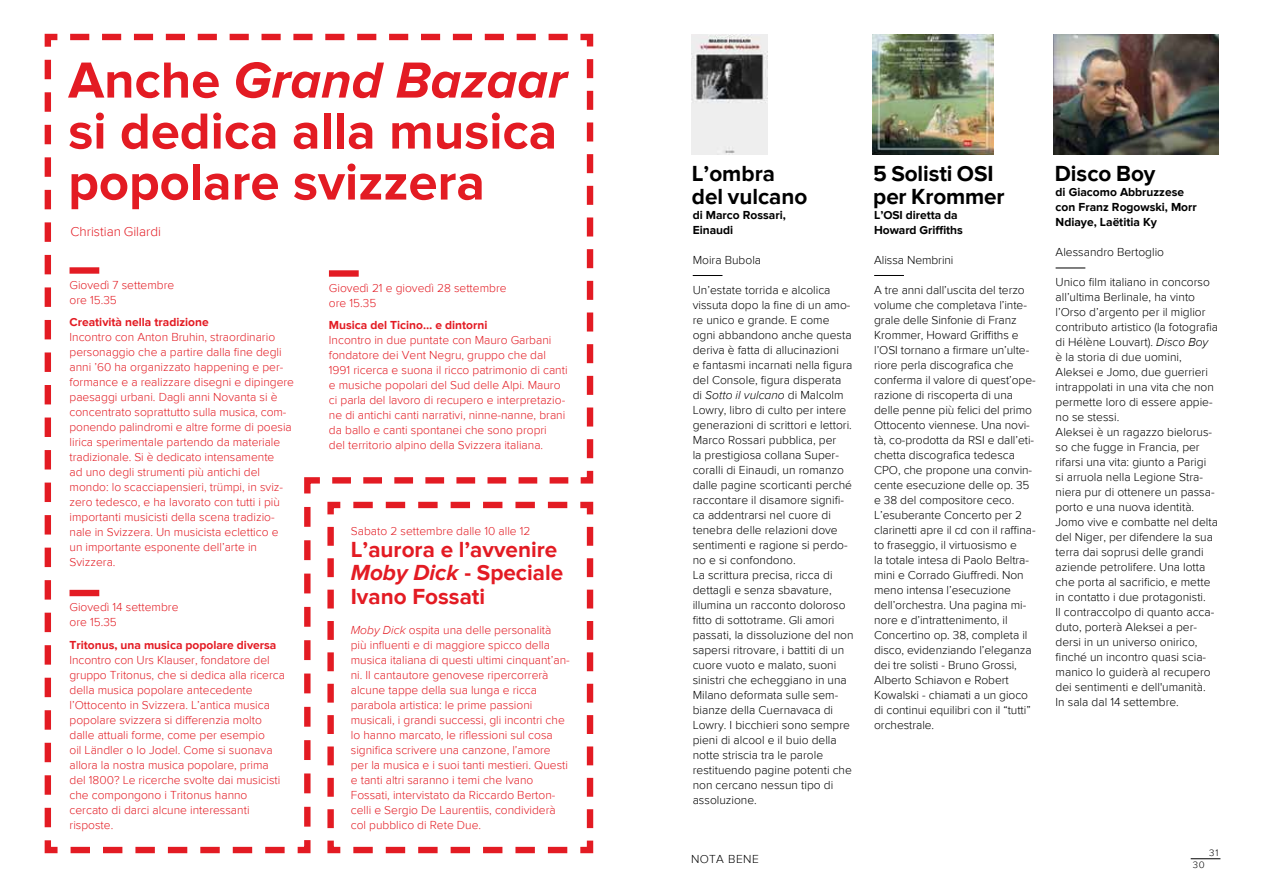
<style>
.page{position:relative;width:1263px;height:893px;background:#fff}
.page>*{position:absolute;margin:0;border:0;box-sizing:border-box;transform-origin:0 0}
.t1{font:700 52.5px/51px "Proxima Nova";color:#e31b23}
.t2{font:700 22.5px/23.2px "Proxima Nova";color:#e31b23}
.t3{font:700 22.5px/22.5px "Proxima Nova";color:#000}
.t4{font:300 13.5px "Proxima Nova";color:#e31b23}
.t5{font:300 12px/15px "Proxima Nova";color:#000}
.t6{font:300 12px/15px "Proxima Nova";color:#e31b23}
.t7{font:700 12px/15px "Proxima Nova";color:#000}
.t8{font:700 12px "Proxima Nova";color:#e31b23}
.t9{font:300 12px "Proxima Nova";letter-spacing:.04em;color:#000}
.t10{font:300 9.75px "Proxima Nova";color:#000}
.s1{font-style:italic}
</style>
<div class="page">
<svg style="left:1191px;top:858px;width:29px;height:1px"></svg>
<svg style="left:693px;top:275px;width:29px;height:1px"></svg>
<hr style="left:1055px;top:268px;width:30px;height:1px;background:#000">
<hr style="left:874px;top:275px;width:30px;height:1px;background:#000">
<img style="left:872px;top:34px;width:121px;height:121px">
<img style="left:1054px;top:34px;width:164px;height:121px">
<img style="left:691px;top:34px;width:76px;height:121px">
<svg style="left:44px;top:33px;width:550px;height:821px"></svg>
<svg style="left:324px;top:499px;width:270px;height:355px"></svg>
<h1 class="t1" style="left:68px;top:56px;width:500px">Anche <span class="s1">Grand Bazaar </span>si dedica alla musica popolare svizzera</h1>
<p class="t4" style="left:70px;top:224px;width:92px">Christian Gilardi</p>
<p class="t6" style="left:70px;top:277px;width:106px">Giovedì 7 settembre ore 15.35</p>
<p class="t8" style="left:70px;top:315px;width:141px">Creatività nella tradizione</p>
<p class="t6" style="left:70px;top:330px;width:226px">Incontro con Anton Bruhin, straordinario personaggio che a partire dalla fine degli anni ’60 ha organizzato happening e per&shy;formance e a realizzare disegni e dipingere paesaggi urbani. Dagli anni Novanta si è concentrato soprattutto sulla musica, com&shy;ponendo palindromi e altre forme di poesia lirica sperimentale partendo da materiale tradizionale. Si è dedicato intensamente<br>ad uno degli strumenti più antichi del mondo: lo scacciapensieri, trümpi, in sviz&shy;zero tedesco, e ha lavorato con tutti i più importanti musicisti della scena tradizio&shy;nale in Svizzera. Un musicista eclettico e un importante esponente dell’arte in Svizzera.</p>
<p class="t6" style="left:70px;top:600px;width:110px">Giovedì 14 settembre ore 15.35</p>
<p class="t8" style="left:70px;top:638px;width:208px">Tritonus, una musica popolare diversa</p>
<p class="t6" style="left:70px;top:652px;width:217px">Incontro con Urs Klauser, fondatore del gruppo Tritonus, che si dedica alla ricerca della musica popolare antecedente l’Ottocento in Svizzera. L’antica musica popolare svizzera si differenzia molto dalle attuali forme, come per esempio<br>oil Ländler o lo Jodel. Come si suonava allora la nostra musica popolare, prima del 1800? Le ricerche svolte dai musicisti che compongono i Tritonus hanno cercato di darci alcune interessanti risposte.</p>
<p class="t6" style="left:329px;top:280px;width:179px">Giovedì 21 e giovedì 28 settembre ore 15.35</p>
<p class="t8" style="left:329px;top:318px;width:160px">Musica del Ticino… e dintorni</p>
<p class="t6" style="left:329px;top:333px;width:240px">Incontro in due puntate con Mauro Garbani fondatore dei Vent Negru, gruppo che dal 1991 ricerca e suona il ricco patrimonio di canti e musiche popolari del Sud delle Alpi. Mauro ci parla del lavoro di recupero e interpretazio&shy;ne di antichi canti narrativi, ninne-nanne, brani da ballo e canti spontanei che sono propri<br>del territorio alpino della Svizzera italiana.</p>
<p class="t6" style="left:351px;top:523px;width:181px">Sabato 2 settembre dalle 10 alle 12</p>
<h2 class="t2" style="left:351px;top:538px;width:214px">L’aurora e l’avvenire<br><span class="s1">Moby Dick</span> - Speciale<br>Ivano Fossati</h2>
<p class="t6" style="left:351px;top:622px;width:220px"><span class="s1">Moby Dick</span> ospita una delle personalità più influenti e di maggiore spicco della musica italiana di questi ultimi cinquant’an&shy;ni. Il cantautore genovese ripercorrerà alcune tappe della sua lunga e ricca parabola artistica: le prime passioni musicali, i grandi successi, gli incontri che lo hanno marcato, le riflessioni sul cosa significa scrivere una canzone, l’amore per la musica e i suoi tanti mestieri. Questi e tanti altri saranno i temi che Ivano Fossati, intervistato da Riccardo Berton&shy;celli e Sergio De Laurentiis, condividerà col pubblico di Rete Due.</p>
<h2 class="t3" style="left:692px;top:163px;width:117px">L’ombra del vulcano</h2>
<p class="t7" style="left:693px;top:207px;width:95px">di Marco Rossari,<br>Einaudi</p>
<p class="t5" style="left:693px;top:252px;width:70px">Moira Bubola</p>
<p class="t5" style="left:693px;top:282px;width:162px">Un’estate torrida e alcolica vissuta dopo la fine di un amo&shy;re unico e grande. E come ogni abbandono anche questa deriva è fatta di allucinazioni<br>e fantasmi incarnati nella figura del Console, figura disperata di <span class="s1">Sotto il vulcano</span> di Malcolm<br>Lowry, libro di culto per intere generazioni di scrittori e lettori.<br>Marco Rossari pubblica, per<br>la prestigiosa collana Super&shy;coralli di Einaudi, un romanzo dalle pagine scorticanti perché raccontare il disamore signifi&shy;ca addentrarsi nel cuore di tenebra delle relazioni dove sentimenti e ragione si perdo&shy;no e si confondono.<br>La scrittura precisa, ricca di dettagli e senza sbavature, illumina un racconto doloroso fitto di sottotrame. Gli amori passati, la dissoluzione del non sapersi ritrovare, i battiti di un cuore vuoto e malato, suoni sinistri che echeggiano in una<br>Milano deformata sulle sem&shy;bianze della Cuernavaca di<br>Lowry. I bicchieri sono sempre pieni di alcool e il buio della notte striscia tra le parole restituendo pagine potenti che non cercano nessun tipo di assoluzione.</p>
<p class="t9" style="left:691px;top:852px;width:69px">NOTA BENE</p>
<h2 class="t3" style="left:873px;top:163px;width:133px">5 Solisti OSI per Krommer</h2>
<p class="t7" style="left:874px;top:207px;width:90px">L’OSI diretta da<br>Howard Griffiths</p>
<p class="t5" style="left:874px;top:252px;width:81px">Alissa Nembrini</p>
<p class="t5" style="left:874px;top:282px;width:163px">A tre anni dall’uscita del terzo volume che completava l’inte&shy;grale delle Sinfonie di Franz<br>Krommer, Howard Griffiths e l’OSI tornano a firmare un’ulte&shy;riore perla discografica che conferma il valore di quest’ope&shy;razione di riscoperta di una delle penne più felici del primo<br>Ottocento viennese. Una novi&shy;tà, co-prodotta da RSI e dall’eti&shy;chetta discografica tedesca<br>CPO, che propone una convin&shy;cente esecuzione delle op. 35 e 38 del compositore ceco.<br>L’esuberante Concerto per 2 clarinetti apre il cd con il raffina&shy;to fraseggio, il virtuosismo e<br>la totale intesa di Paolo Beltra&shy;mini e Corrado Giuffredi. Non meno intensa l’esecuzione dell’orchestra. Una pagina mi&shy;nore e d’intrattenimento, il<br>Concertino op. 38, completa il disco, evidenziando l’eleganza dei tre solisti - Bruno Grossi,<br>Alberto Schiavon e Robert<br>Kowalski - chiamati a un gioco di continui equilibri con il “tutti” orchestrale.</p>
<h2 class="t3" style="left:1055px;top:163px;width:102px">Disco Boy</h2>
<p class="t7" style="left:1055px;top:185px;width:143px">di Giacomo Abbruzzese con Franz Rogowski, Morr<br>Ndiaye, Laëtitia Ky</p>
<p class="t5" style="left:1055px;top:245px;width:110px">Alessandro Bertoglio</p>
<p class="t5" style="left:1055px;top:275px;width:164px">Unico film italiano in concorso all’ultima Berlinale, ha vinto l’Orso d’argento per il miglior contributo artistico (la fotografia di Hélène Louvart). <span class="s1">Disco Boy </span>è la storia di due uomini,<br>Aleksei e Jomo, due guerrieri intrappolati in una vita che non permette loro di essere appie&shy;no se stessi.<br>Aleksei è un ragazzo bielorus&shy;so che fugge in Francia, per rifarsi una vita: giunto a Parigi<br>si arruola nella Legione Stra&shy;niera pur di ottenere un passa&shy;porto e una nuova identità.<br>Jomo vive e combatte nel delta del Niger, per difendere la sua terra dai soprusi delle grandi aziende petrolifere. Una lotta che porta al sacrificio, e mette in contatto i due protagonisti.<br>Il contraccolpo di quanto acca&shy;duto, porterà Aleksei a per&shy;dersi in un universo onirico, finché un incontro quasi scia&shy;manico lo guiderà al recupero dei sentimenti e dell'umanità.<br>In sala dal 14 settembre.</p>
<p class="t10" style="left:1209px;top:847px;width:11px">31</p>
<p class="t10" style="left:1193px;top:859px;width:13px">30</p>
</div>
